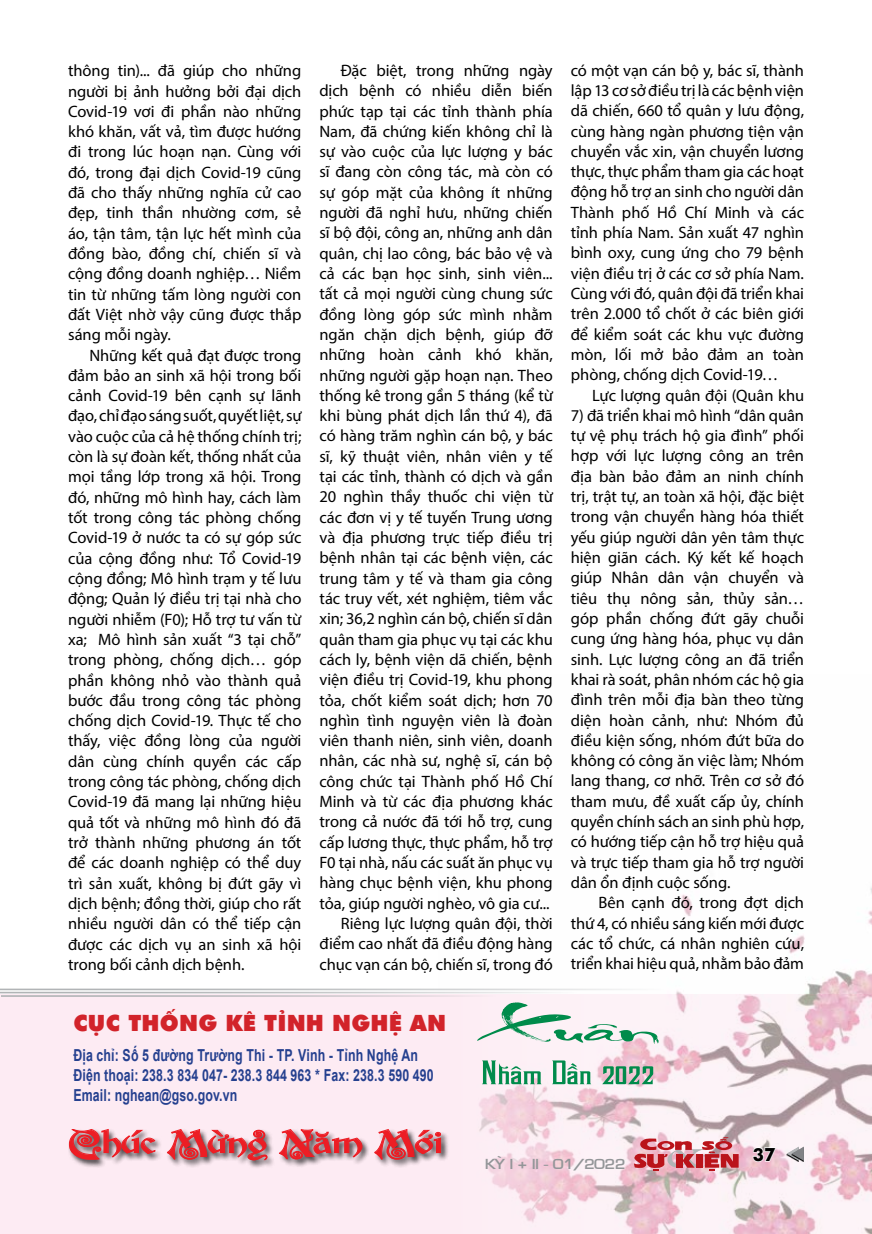
<style>
.page{position:relative;width:872px;height:1234px;background:#fff}
.page>*{position:absolute;margin:0;border:0;box-sizing:border-box;transform-origin:0 0}
.t1{font:36.45px "UTF thuphap 1";color:#008b4b;scale:2.84 1}
.t2{font:36.15px "UTM Ambrosia";color:#008b4b;scale:1.46 1}
.t3{font:34.05px "UTM Dai Co Viet";color:#ed1d24;scale:1.39 1}
.t4{font:22.5px "UTM Futura Extra";letter-spacing:.01em;color:#d2232a}
.t5{font:700 18px "Futura";color:#000}
.t6{font:16.5px/20.2px "Myriad Pro";letter-spacing:-.005em;color:#000;text-align:justify}
.t7{font:700 16.5px/19.8px "Arial";letter-spacing:.01em;color:#25408f;scale:.75 1}
.t8{font:13.5px "VNI Eurasia Bold";color:#939598;scale:1.1 1}
</style>
<div class="page">
<div style="left:0;top:994px;width:872px;height:239px;background:#fdebf3"></div>
<img style="left:438px;top:887px;width:434px;height:346px">
<div style="left:68px;top:1127px;width:381px;height:41px;background:#000;opacity:.75"></div>
<svg style="left:68px;top:1127px;width:88px;height:32px"></svg>
<svg style="left:166px;top:1127px;width:102px;height:33px"></svg>
<svg style="left:278px;top:1128px;width:85px;height:31px"></svg>
<svg style="left:374px;top:1127px;width:68px;height:32px"></svg>
<hr style="left:0;top:988px;width:666px;height:2px;background:#b1b4b6">
<hr style="left:0;top:991px;width:578px;height:2px;background:#b1b4b6">
<hr style="left:0;top:994px;width:498px;height:2px;background:#b1b4b6">
<svg style="left:752px;top:1145px;width:24px;height:17px"></svg>
<svg style="left:786px;top:1146px;width:18px;height:14px"></svg>
<svg style="left:634px;top:1136px;width:104px;height:34px"></svg>
<p class="t6" style="left:68px;top:60px;width:235px;text-align:left">thông tin)... đã giúp cho những người bị ảnh hưởng bởi đại dịch Covid-19 vơi đi phần nào những khó khăn, vất vả, tìm được hướng đi trong lúc hoạn nạn. Cùng với đó, trong đại dịch Covid-19 cũ ng đã cho thấy những nghĩa cử cao đẹp, tinh thầ n nhường cơm, sẻ áo, tận tâm, tận lực hết mình của đồng bào, đồng chí, chiến sĩ và cộng đồng doanh nghiệp… Niềm tin từ những tấm lòng người con đất Việt nhờ vậy cũ ng được thắ p sáng mỗi ngày.</p>
<p class="t6" style="left:68px;top:344px;width:235px;text-indent:21px">Những kết quả đạt được trong đảm bảo an sinh xã hội trong bối cảnh Covid-19 bên cạnh sự lãnh đạo, chỉ đạo sáng suốt, quyết liệt, sự vào cuộc của cả hệ thống chính trị; còn là sự đoàn kết, thống nhất của mọi tầng lớp trong xã hội. Trong đó, những mô hình hay, cách làm tốt trong công tác phòng chống Covid-19 ở nước ta có sự gó p sức của cộng đồng như: Tổ Covid-19 cộng đồng; Mô hình trạm y tế lưu động; Quản lý điều trị tại nhà cho người nhiễm (F0); Hỗ trợ tư vấn từ xa; Mô hình sản xuất “3 tại chỗ” trong phòng, chống dịch… góp phần không nhỏ vào thành quả bước đầu trong công tác phòng chống dịch Covid-19. Thực tế cho thấy, việc đồng lòng của người dân cùng chính quyền các cấp trong công tác phòng, chống dịch Covid-19 đã mang lại những hiệu quả tốt và những mô hình đó đã trở thành những phương án tốt để các doanh nghiệp có thể duy trì sản xuất, không bị đứt gãy vì dịch bệnh; đồng thời, giú p cho rất nhiều người dân có thể tiếp cận được các dịch vụ an sinh xã hội trong bối cảnh dịch bệnh.</p>
<p class="t6" style="left:341px;top:60px;width:213px">Đặc biệt, trong những ngày</p>
<p class="t6" style="left:319px;top:80px;width:235px">dịch bệnh có nhiều diễn biến</p>
<p class="t6" style="left:319px;top:101px;width:235px">phức tạp tại các tỉnh thành phía</p>
<p class="t6" style="left:319px;top:121px;width:230px">Nam, đã chứng kiến không chỉ là</p>
<p class="t6" style="left:319px;top:141px;width:235px">sự vào cuộc của lực lượng y bác</p>
<p class="t6" style="left:319px;top:161px;width:230px">sĩ đang còn công tác, mà còn có</p>
<p class="t6" style="left:319px;top:182px;width:235px">sự góp mặt của không ít những</p>
<p class="t6" style="left:319px;top:202px;width:235px">người đã nghỉ hưu, những chiến</p>
<p class="t6" style="left:319px;top:222px;width:235px">sĩ bộ đội, công an, những anh dân</p>
<p class="t6" style="left:319px;top:243px;width:230px">quân, chị lao công, bác bảo vệ và</p>
<p class="t6" style="left:319px;top:263px;width:235px">cả các bạn học sinh, sinh viên...</p>
<p class="t6" style="left:319px;top:283px;width:235px">tất cả mọi người cù ng chung sức</p>
<p class="t6" style="left:319px;top:303px;width:235px">đồng lòng góp sức mình nhằm</p>
<p class="t6" style="left:319px;top:324px;width:230px">ngăn chặn dịch bệnh, giúp đỡ</p>
<p class="t6" style="left:319px;top:344px;width:235px">những hoàn cảnh khó khăn,</p>
<p class="t6" style="left:319px;top:364px;width:235px">những người gặp hoạn nạn. Theo</p>
<p class="t6" style="left:319px;top:385px;width:230px">thống kê trong gần 5 tháng (kể từ</p>
<p class="t6" style="left:319px;top:405px;width:230px">khi bùng phát dịch lần thứ 4), đã</p>
<p class="t6" style="left:319px;top:425px;width:235px">có hàng trăm nghìn cán bộ, y bác</p>
<p class="t6" style="left:319px;top:446px;width:235px">sĩ, kỹ thuật viên, nhân viên y tế</p>
<p class="t6" style="left:319px;top:466px;width:235px">tại các tỉnh, thành có dịch và gần</p>
<p class="t6" style="left:319px;top:486px;width:235px">20 nghìn thầy thuốc chi viện từ</p>
<p class="t6" style="left:319px;top:506px;width:235px">các đơn vị y tế tuyến Trung ương</p>
<p class="t6" style="left:319px;top:527px;width:232px">và địa phương trực tiếp điều trị</p>
<p class="t6" style="left:319px;top:547px;width:235px">bệnh nhân tại các bệnh viện, các</p>
<p class="t6" style="left:319px;top:567px;width:235px">trung tâm y tế và tham gia công</p>
<p class="t6" style="left:319px;top:588px;width:235px">tác truy vết, xét nghiệm, tiêm vắc</p>
<p class="t6" style="left:319px;top:608px;width:235px">xin; 36,2 nghìn cá n bộ, chiến sĩ dân</p>
<p class="t6" style="left:319px;top:628px;width:235px">quân tham gia phục vụ tại các khu</p>
<p class="t6" style="left:319px;top:648px;width:235px">cách ly, bệnh viện dã chiến, bệnh</p>
<p class="t6" style="left:319px;top:669px;width:235px">viện điều trị Covid-19, khu phong</p>
<p class="t6" style="left:319px;top:689px;width:235px">tỏa, chốt kiểm soát dịch; hơn 70</p>
<p class="t6" style="left:319px;top:709px;width:235px">nghìn tình nguyện viên là đoàn</p>
<p class="t6" style="left:319px;top:730px;width:235px">viên thanh niên, sinh viên, doanh</p>
<p class="t6" style="left:319px;top:750px;width:230px">nhân, các nhà sư, nghệ sĩ, cán bộ</p>
<p class="t6" style="left:319px;top:770px;width:232px">công chức tại Thành phố Hồ Chí</p>
<p class="t6" style="left:319px;top:791px;width:235px">Minh và từ các địa phương khác</p>
<p class="t6" style="left:319px;top:811px;width:235px">trong cả nước đã tới hỗ trợ, cung</p>
<p class="t6" style="left:319px;top:831px;width:230px">cấp lương thực, thực phẩm, hỗ trợ</p>
<p class="t6" style="left:319px;top:851px;width:229px">F0 tại nhà, nấu các suất ăn phục vụ</p>
<p class="t6" style="left:319px;top:872px;width:235px">hàng chục bệnh viện, khu phong</p>
<p class="t6" style="left:319px;top:892px;width:232px">tỏa, giú p người nghèo, vô gia cư...</p>
<p class="t6" style="left:341px;top:912px;width:213px">Riêng lực lượng quân đội, thời</p>
<p class="t6" style="left:319px;top:933px;width:235px">điểm cao nhất đã điều động hàng</p>
<p class="t6" style="left:319px;top:953px;width:235px">chục vạn cán bộ, chiến sĩ, trong đó</p>
<p class="t6" style="left:571px;top:60px;width:235px">có một vạn cán bộ y, bác sĩ, thành lập 13 cơ sở điều trị là các bệnh viện dã chiến, 660 tổ quân y lưu động, cùng hàng ngàn phương tiện vận chuyển vắc xin, vận chuyển lương thực, thực phẩm tham gia các hoạt động hỗ trợ an sinh cho người dân Thành phố Hồ Chí Minh và các tỉnh phía Nam. Sản xuất 47 nghìn bình oxy, cung ứng cho 79 bệnh viện điều trị ở các cơ sở phía Nam.<br>Cùng với đó, quân đội đã triển khai trên 2.000 tổ chốt ở các biên giới để kiểm soát các khu vực đường mòn, lối mở bảo đảm an toàn phòng, chống dịch Covid-19…</p>
<p class="t6" style="left:592px;top:384px;width:213px">Lực lượng quân đội (Quân khu</p>
<p class="t6" style="left:571px;top:405px;width:235px">7) đã triển khai mô hình “dân quân tự vệ phụ trách hộ gia đình” phối hợp với lực lượng công an trên địa bàn bảo đảm an ninh chính trị, trật tự, an toàn xã hội, đặc biệt trong vận chuyển hàng hóa thiết yếu giúp người dân yên tâm thực hiện giãn cách. Ký kết kế hoạch giúp Nhân dân vận chuyển và tiêu thụ nông sản, thủy sản… góp phần chống đứt gãy chuỗi cung ứng hàng hóa, phục vụ dân sinh. Lực lượng công an đã triển khai rà soát, phân nhóm các hộ gia đình trên mỗi địa bàn theo từng diện hoàn cảnh, như: Nhóm đủ điều kiện sống, nhóm đứt bữa do không có công ăn việc làm; Nhóm lang thang, cơ nhỡ. Trên cơ sở đó tham mưu, đề xuất cấp ủy, chính quyền chính sách an sinh phù hợp, có hướng tiếp cận hỗ trợ hiệu quả và trực tiếp tham gia hỗ trợ người dân ổn định cuộc sống.</p>
<p class="t6" style="left:571px;top:892px;width:235px;text-indent:28px">Bên cạnh đó, trong đợt dịch thứ 4, có nhiều sáng kiến mới được các tổ chức, cá nhân nghiên cứu, triển khai hiệu quả, nhằm bảo đảm</p>
<h3 class="t4" style="left:73px;top:1006px;width:374px">CỤC THỐNG KÊ TỈNH NGHỆ AN</h3>
<p class="t7" style="left:73px;top:1045px;width:482px">Địa chỉ: Số 5 đường Trường Thi - TP. Vinh - Tỉnh Nghệ An<br>Điện thoại: 238.3 834 047- 238.3 844 963 * Fax: 238.3 590 490<br>Email: nghean@gso.gov.vn</p>
<h3 class="t3" style="left:69px;top:1115px;width:270px">Chúc Mừng Năm Mới</h3>
<h1 class="t1" style="left:477px;top:1006px;width:66px">Xuân</h1>
<h2 class="t2" style="left:482px;top:1047px;width:120px">Nhâm Dần 2022</h2>
<p class="t8" style="left:485px;top:1153px;width:129px">KYØI + II - 01/2022</p>
<p class="t5" style="left:752px;top:1140px;width:24px">37</p>
</div>
